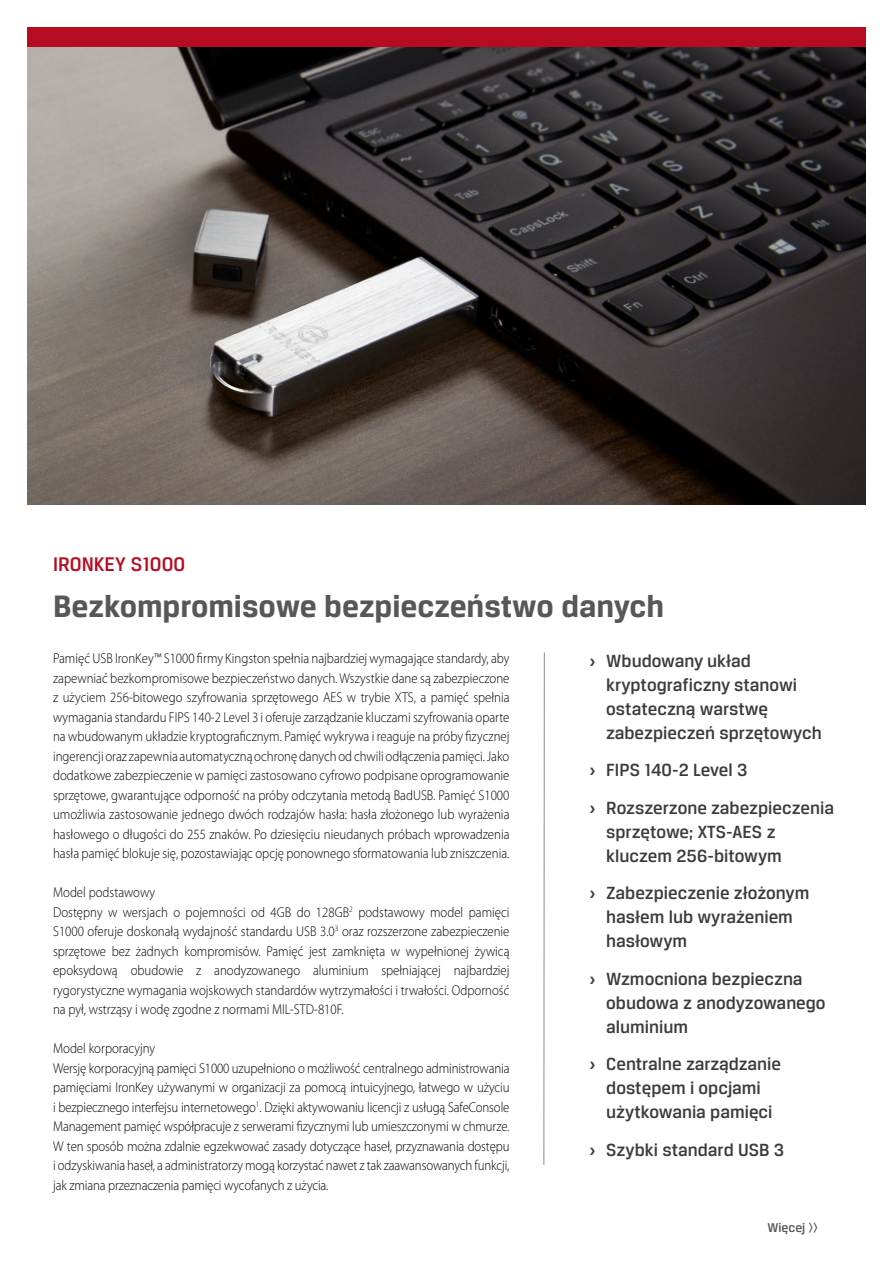
<style>
.page{position:relative;width:893px;height:1263px;background:#fff}
.page>*{position:absolute;margin:0;border:0;box-sizing:border-box;transform-origin:0 0}
.t1{font:700 33px "Breuer Text";color:#575756}
.t2{font:500 21px "Breuer Text";color:#b60c22}
.t3{font:500 18.75px/24px "Breuer Text";color:#3c3c3b}
.t4{font:300 14.25px/19.5px "Myriad Pro";letter-spacing:-.005em;color:#000;scale:.9 1}
.t5{font:500 13.5px "Breuer Text";color:#575756}
.s1{font-weight:700}
</style>
<div class="page">
<div style="left:27px;top:27px;width:839px;height:20px;background:#b60c22"></div>
<svg style="left:543px;top:652px;width:2px;height:513px"></svg>
<img style="left:27px;top:47px;width:839px;height:457px">
<h2 class="t2" style="left:53px;top:552px;width:133px">IRONKEY S1000</h2>
<h1 class="t1" style="left:53px;top:588px;width:613px">Bezkompromisowe bezpieczeństwo danych</h1>
<p class="t4" style="left:53px;top:648px;width:509px;text-align:justify">Pamięć USB IronKey™ S1000 firmy Kingston spełnia najbardziej wymagające standardy, aby zapewniać bezkompromisowe bezpieczeństwo danych. Wszystkie dane są zabezpieczone z użyciem 256-bitowego szyfrowania sprzętowego AES w trybie XTS, a pamięć spełnia wymagania standardu FIPS 140-2 Level 3 i oferuje zarządzanie kluczami szyfrowania oparte na wbudowanym układzie kryptograficznym. Pamięć wykrywa i reaguje na próby fizycznej ingerencji oraz zapewnia automatyczną ochronę danych od chwili odłączenia pamięci. Jako dodatkowe zabezpieczenie w pamięci zastosowano cyfrowo podpisane oprogramowanie sprzętowe, gwarantujące odporność na próby odczytania metodą BadUSB. Pamięć S1000 umożliwia zastosowanie jednego dwóch rodzajów hasła: hasła złożonego lub wyrażenia hasłowego o długości do 255 znaków. Po dziesięciu nieudanych próbach wprowadzenia hasła pamięć blokuje się, pozostawiając opcję ponownego sformatowania lub zniszczenia.</p>
<p class="t4" style="left:53px;top:882px;width:509px">Model podstawowy<br>Dostępny w wersjach o pojemności od 4GB do 128GB<sup>2</sup> podstawowy model pamięci S1000 oferuje doskonałą wydajność standardu USB 3.0<sup>3</sup> oraz rozszerzone zabezpieczenie sprzętowe bez żadnych kompromisów. Pamięć jest zamknięta w wypełnionej żywicą epoksydową obudowie z anodyzowanego aluminium spełniającej najbardziej rygorystyczne wymagania wojskowych standardów wytrzymałości i trwałości. Odporność na pył, wstrząsy i wodę zgodne z normami MIL-STD-810F.</p>
<p class="t4" style="left:53px;top:1038px;width:509px">Model korporacyjny<br>Wersję korporacyjną pamięci S1000 uzupełniono o możliwość centralnego administrowania pamięciami IronKey używanymi w organizacji za pomocą intuicyjnego, łatwego w użyciu i bezpiecznego interfejsu internetowego<sup>1</sup>. Dzięki aktywowaniu licencji z usługą SafeConsole Management pamięć współpracuje z serwerami fizycznymi lub umieszczonymi w chmurze.<br>W ten sposób można zdalnie egzekwować zasady dotyczące haseł, przyznawania dostępu i odzyskiwania haseł, a administratorzy mogą korzystać nawet z tak zaawansowanych funkcji, jak zmiana przeznaczenia pamięci wycofanych z użycia.</p>
<h3 class="t3" style="left:606px;top:648px;width:217px;text-indent:-17px"><span class="s1">›</span> Wbudowany układ kryptograficzny stanowi ostateczną warstwę zabezpieczeń sprzętowych</h3>
<h3 class="t3" style="left:589px;top:751px;width:246px;line-height:37.5px"><span class="s1">›</span> FIPS 140-2 Level 3<br><span class="s1">›</span> Rozszerzone zabezpieczenia</h3>
<h3 class="t3" style="left:606px;top:819px;width:177px">sprzętowe; XTS-AES z kluczem 256-bitowym</h3>
<h3 class="t3" style="left:606px;top:881px;width:205px;text-indent:-17px"><span class="s1">›</span> Zabezpieczenie złożonym hasłem lub wyrażeniem hasłowym</h3>
<h3 class="t3" style="left:606px;top:966px;width:221px;text-indent:-17px"><span class="s1">›</span> Wzmocniona bezpieczna obudowa z anodyzowanego aluminium</h3>
<h3 class="t3" style="left:589px;top:1052px;width:193px;text-align:center"><span class="s1">›</span> Centralne zarządzanie dostępem i opcjami użytkowania pamięci</h3>
<h3 class="t3" style="left:589px;top:1137px;width:196px"><span class="s1">›</span> Szybki standard USB 3</h3>
<p class="t5" style="left:767px;top:1220px;width:52px">Więcej &gt;&gt;</p>
</div>
